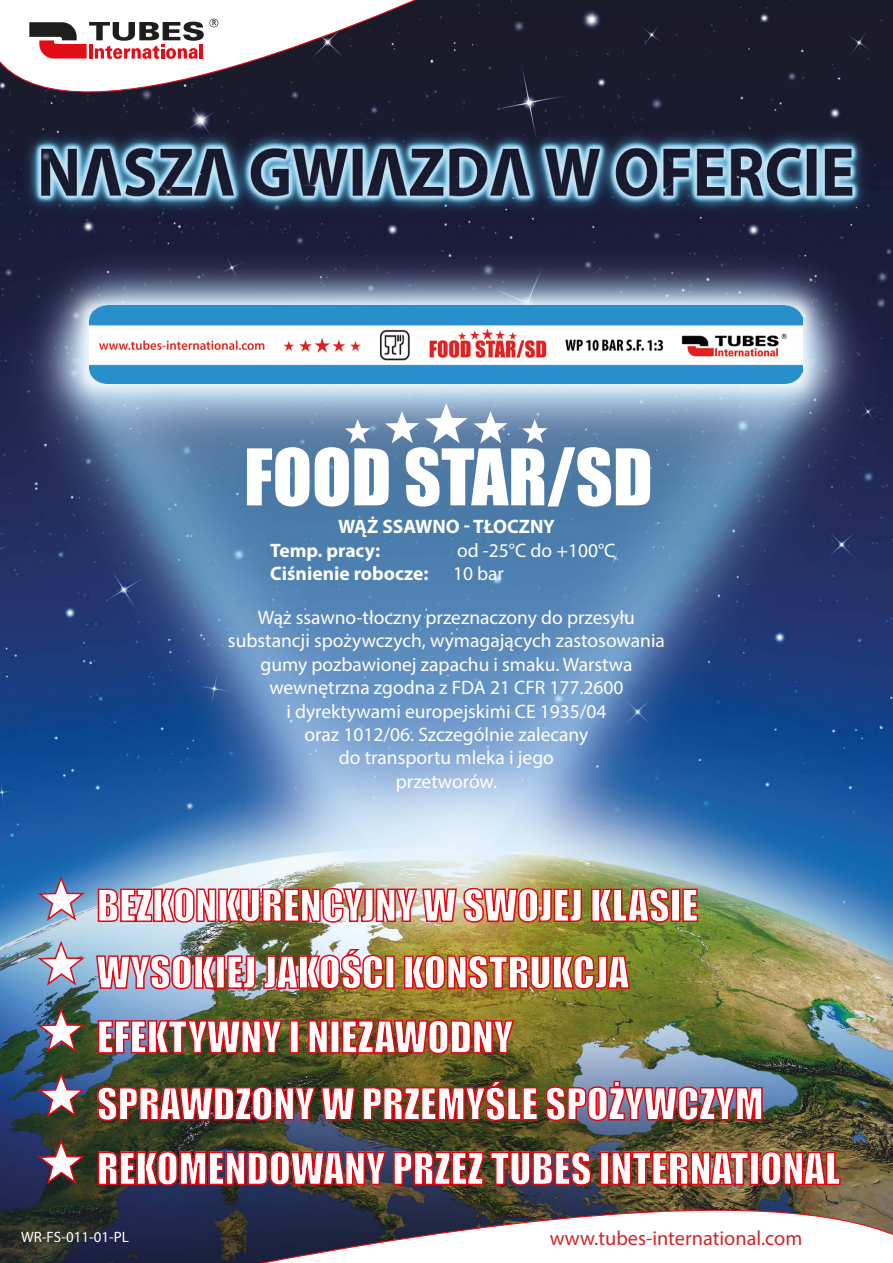
<style>
.page{position:relative;width:893px;height:1263px;background:#fff}
.page>*{position:absolute;margin:0;border:0;box-sizing:border-box;transform-origin:0 0}
.t1{font:72.15px "Impact";color:#fff}
.t2{font:40.5px/65.8px "Impact";color:#fff}
.t3{font:20.25px "Myriad Pro";color:#cf262a}
.t4{font:19.5px/23.4px "Myriad Pro";color:#fff;text-align:center}
.t5{font:700 19.5px/23.4px "Myriad Pro";color:#fff}
.t6{font:15px "Myriad Pro";color:#fff}
</style>
<div class="page">
<img style="left:0;top:0;width:893px;height:1263px">
<img style="left:90px;top:364px;width:712px;height:19px">
<img style="left:824px;top:126px;width:55px;height:98px">
<img style="left:97px;top:887px;width:486px;height:47px">
<img style="left:590px;top:882px;width:80px;height:41px">
<div style="left:671px;top:888px;width:9px;height:34px;border:2px solid #e30613"></div>
<svg style="left:681px;top:888px;width:18px;height:35px"></svg>
<svg style="left:38px;top:876px;width:47px;height:45px"></svg>
<img style="left:95px;top:954px;width:122px;height:47px">
<div style="left:215px;top:955px;width:10px;height:34px;border:2px solid #e30613"></div>
<svg style="left:226px;top:954px;width:30px;height:36px"></svg>
<img style="left:262px;top:948px;width:122px;height:42px">
<div style="left:385px;top:955px;width:10px;height:34px;border:2px solid #e30613"></div>
<svg style="left:403px;top:949px;width:228px;height:41px;background:#a76825"></svg>
<svg style="left:38px;top:941px;width:47px;height:45px"></svg>
<img style="left:97px;top:1019px;width:187px;height:17px">
<div style="left:289px;top:1020px;width:10px;height:33px;border:2px solid #e30613"></div>
<svg style="left:307px;top:1019px;width:22px;height:17px"></svg>
<div style="left:330px;top:1020px;width:10px;height:33px;border:2px solid #e30613"></div>
<svg style="left:341px;top:1014px;width:174px;height:22px;background:#8e5621"></svg>
<svg style="left:38px;top:1007px;width:47px;height:45px"></svg>
<svg style="left:38px;top:1072px;width:46px;height:45px"></svg>
<svg style="left:38px;top:1139px;width:46px;height:45px"></svg>
<svg style="left:425px;top:403px;width:43px;height:40px"></svg>
<svg style="left:474px;top:411px;width:34px;height:32px"></svg>
<svg style="left:385px;top:411px;width:34px;height:32px"></svg>
<svg style="left:345px;top:419px;width:26px;height:24px"></svg>
<svg style="left:522px;top:419px;width:26px;height:24px"></svg>
<svg style="left:0;top:0;width:824px;height:364px;background:#505a70"></svg>
<svg style="left:29px;top:19px;width:189px;height:40px"></svg>
<img style="left:84px;top:1036px;width:809px;height:227px">
<h1 class="t1" style="left:244px;top:421px;width:410px">FOOD STAR/SD</h1>
<p class="t5" style="left:270px;top:514px;width:286px;text-indent:68px">WĄŻ SSAWNO - TŁOCZNY<br>Temp. pracy:</p>
<p class="t4" style="left:457px;top:538px;width:160px">od -25°C do +100°C</p>
<p class="t5" style="left:270px;top:561px;width:160px">Ciśnienie robocze:</p>
<p class="t4" style="left:453px;top:561px;width:53px">10 bar</p>
<p class="t4" style="left:228px;top:605px;width:439px">Wąż ssawno-tłoczny przeznaczony do przesyłu substancji spożywczych, wymagających zastosowania gumy pozbawionej zapachu i smaku. Warstwa wewnętrzna zgodna z FDA 21 CFR 177.2600<br>i dyrektywami europejskimi CE 1935/04<br>oraz 1012/06. Szczególnie zalecany<br>do transportu mleka i jego<br>przetworów.</p>
<h2 class="t2" style="left:97px;top:871px;width:745px">BEZKONKURENCYJNY W SWOJEJ KLASIE WYSOKIEJ JAKOŚCI KONSTRUKCJA<br>EFEKTYWNY I NIEZAWODNY<br>SPRAWDZONY W PRZEMYŚLE SPOŻYWCZYM REKOMENDOWANY PRZEZ TUBES INTERNATIONAL</h2>
<p class="t6" style="left:21px;top:1227px;width:109px">WR-FS-011-01-PL</p>
<p class="t3" style="left:550px;top:1225px;width:254px">www.tubes-international.com</p>
</div>
